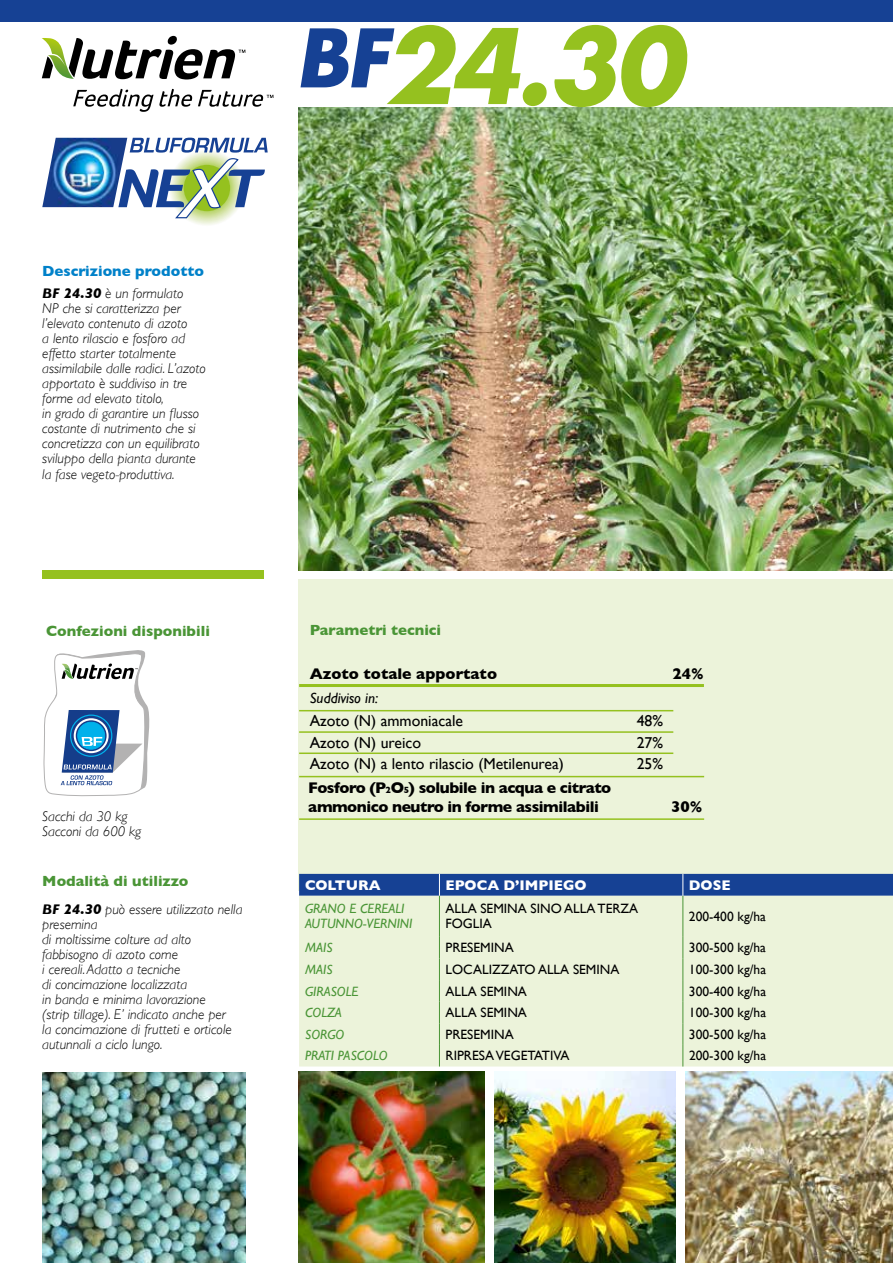
<style>
.page{position:relative;width:893px;height:1263px;background:#fff}
.page>*{position:absolute;margin:0;border:0;box-sizing:border-box;transform-origin:0 0}
.t1{font:italic 700 100.95px "Futura Std";color:#95c11f}
.t2{font:15.75px "Gill Sans";color:#000}
.t3{font:700 15.75px/18.9px "Gill Sans";letter-spacing:-.03em;color:#000}
.t4{font:700 15.75px "Gill Sans";color:#000}
.t5{font:700 15px "Gill Sans";color:#4a9536}
.t6{font:700 15px "Gill Sans";color:#0081c9}
.t7{font:italic 15px "Gill Sans";color:#000}
.t8{font:italic 300 14.25px/15px "Gill Sans";color:#000}
.t9{font:700 14.25px "Gill Sans";color:#fff}
.t10{font:13.5px/15px "Gill Sans";color:#000}
.t11{font:italic 13.5px/15px "Gill Sans";color:#4a9536}
.s1{font-weight:700}
.s2{font-size:9.15px}
</style>
<div class="page">
<div style="left:299px;top:579px;width:594px;height:311px;background:#ecf3da"></div>
<img style="left:298px;top:1071px;width:187px;height:192px">
<img style="left:494px;top:1071px;width:182px;height:192px">
<img style="left:685px;top:1071px;width:208px;height:192px">
<hr style="left:299px;top:684px;width:405px;height:3px;background:#95c11f">
<hr style="left:299px;top:710px;width:374px;height:1px;background:#95c11f">
<hr style="left:299px;top:731px;width:374px;height:2px;background:#95c11f">
<hr style="left:299px;top:752px;width:374px;height:2px;background:#95c11f">
<hr style="left:299px;top:776px;width:405px;height:1px;background:#95c11f">
<hr style="left:299px;top:818px;width:405px;height:2px;background:#95c11f">
<div style="left:299px;top:896px;width:594px;height:170px;background:#ecf3da"></div>
<div style="left:299px;top:874px;width:594px;height:22px;background:#164194"></div>
<hr style="left:439px;top:896px;width:1px;height:41px;background:#4a9536">
<hr style="left:682px;top:896px;width:1px;height:41px;background:#4a9536">
<svg style="left:439px;top:937px;width:1px;height:129px"></svg>
<svg style="left:682px;top:937px;width:1px;height:129px"></svg>
<img style="left:42px;top:1072px;width:204px;height:191px">
<img style="left:299px;top:108px;width:594px;height:463px">
<svg style="left:42px;top:36px;width:203px;height:43px"></svg>
<svg style="left:73px;top:89px;width:119px;height:23px"></svg>
<svg style="left:198px;top:90px;width:75px;height:17px"></svg>
<svg style="left:43px;top:650px;width:107px;height:147px"></svg>
<div style="left:42px;top:571px;width:222px;height:8px;background:#95c11f"></div>
<div style="left:0;top:0;width:893px;height:21px;background:#164194"></div>
<svg style="left:118px;top:138px;width:150px;height:87px"></svg>
<img style="left:42px;top:138px;width:85px;height:69px">
<h1 class="t1" style="left:296px;top:-1px;width:389px"><sup>BF</sup>24.30</h1>
<p class="t6" style="left:42px;top:259px;width:163px">Descrizione prodotto</p>
<p class="t8" style="left:42px;top:286px;width:165px"><span class="s1">BF 24.30</span> è un formulato<br>NP che si caratterizza per l’elevato contenuto di azoto<br>a lento rilascio e fosforo ad effetto starter totalmente assimilabile dalle radici. L’azoto apportato è suddiviso in tre forme ad elevato titolo,<br>in grado di garantire un flusso costante di nutrimento che si concretizza con un equilibrato sviluppo della pianta durante la fase vegeto-produttiva.</p>
<p class="t5" style="left:46px;top:619px;width:165px">Confezioni disponibili</p>
<p class="t8" style="left:42px;top:809px;width:101px">Sacchi da 30 kg<br>Sacconi da 600 kg</p>
<p class="t5" style="left:42px;top:869px;width:148px">Modalità di utilizzo</p>
<p class="t8" style="left:42px;top:901px;width:202px"><span class="s1">BF 24.30</span> può essere utilizzato nella presemina<br>di moltissime colture ad alto fabbisogno di azoto come<br>i cereali. Adatto a tecniche<br>di concimazione localizzata<br>in banda e minima lavorazione<br>(strip tillage). E’ indicato anche per<br>la concimazione di frutteti e orticole autunnali a ciclo lungo.</p>
<p class="t5" style="left:310px;top:618px;width:133px">Parametri tecnici</p>
<p class="t4" style="left:310px;top:661px;width:189px">Azoto totale apportato</p>
<p class="t3" style="left:673px;top:664px;width:33px">24%</p>
<p class="t7" style="left:310px;top:689px;width:70px">Suddiviso in:</p>
<p class="t2" style="left:310px;top:711px;width:155px">Azoto (N) ammoniacale</p>
<p class="t2" style="left:637px;top:711px;width:28px">48%</p>
<p class="t2" style="left:310px;top:733px;width:113px">Azoto (N) ureico</p>
<p class="t2" style="left:637px;top:733px;width:28px">27%</p>
<p class="t2" style="left:310px;top:754px;width:256px">Azoto (N) a lento rilascio (Metilenurea)</p>
<p class="t2" style="left:637px;top:754px;width:28px">25%</p>
<p class="t3" style="left:308px;top:777px;width:305px">Fosforo (P<span class="s2">2</span>O<span class="s2">5</span>) solubile in acqua e citrato ammonico neutro in forme assimilabili</p>
<p class="t3" style="left:671px;top:796px;width:33px">30%</p>
<p class="t9" style="left:305px;top:873px;width:77px">COLTURA</p>
<p class="t9" style="left:445px;top:873px;width:143px">EPOCA D’IMPIEGO</p>
<p class="t9" style="left:689px;top:873px;width:43px">DOSE</p>
<p class="t11" style="left:305px;top:901px;width:109px">GRANO E CEREALI<br>AUTUNNO-VERNINI</p>
<p class="t10" style="left:445px;top:901px;width:194px">ALLA SEMINA SINO ALLA TERZA<br>FOGLIA</p>
<p class="t10" style="left:689px;top:909px;width:79px">200-400 kg/ha</p>
<p class="t11" style="left:305px;top:940px;width:29px">MAIS</p>
<p class="t10" style="left:445px;top:940px;width:70px">PRESEMINA</p>
<p class="t10" style="left:689px;top:940px;width:79px">300-500 kg/ha</p>
<p class="t11" style="left:305px;top:962px;width:29px">MAIS</p>
<p class="t10" style="left:445px;top:962px;width:175px">LOCALIZZATO ALLA SEMINA</p>
<p class="t10" style="left:689px;top:962px;width:79px">100-300 kg/ha</p>
<p class="t11" style="left:305px;top:983px;width:55px">GIRASOLE</p>
<p class="t10" style="left:445px;top:983px;width:83px">ALLA SEMINA</p>
<p class="t10" style="left:689px;top:983px;width:79px">300-400 kg/ha</p>
<p class="t11" style="left:305px;top:1005px;width:38px">COLZA</p>
<p class="t10" style="left:445px;top:1005px;width:83px">ALLA SEMINA</p>
<p class="t10" style="left:689px;top:1005px;width:79px">100-300 kg/ha</p>
<p class="t11" style="left:305px;top:1027px;width:41px">SORGO</p>
<p class="t10" style="left:445px;top:1026px;width:70px">PRESEMINA</p>
<p class="t10" style="left:689px;top:1026px;width:79px">300-500 kg/ha</p>
<p class="t11" style="left:305px;top:1048px;width:84px">PRATI PASCOLO</p>
<p class="t10" style="left:446px;top:1048px;width:125px">RIPRESA VEGETATIVA</p>
<p class="t10" style="left:689px;top:1048px;width:79px">200-300 kg/ha</p>
</div>
